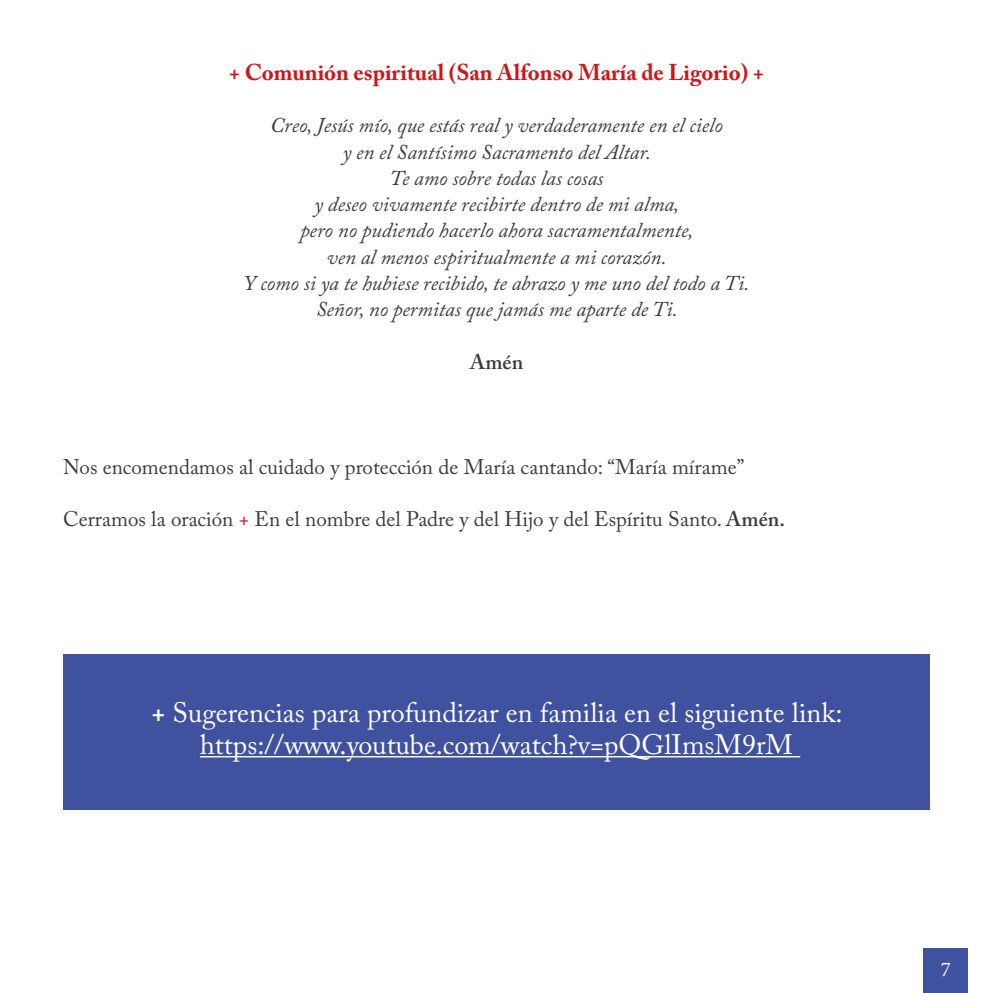
<style>
.page{position:relative;width:993px;height:993px;background:#fff}
.page>*{position:absolute;margin:0;border:0;box-sizing:border-box;transform-origin:0 0}
.t1{font:28px/31.5px "Adobe Caslon Pro";color:#fff;text-align:center}
.t2{font:700 22.75px "Adobe Caslon Pro";color:#cd171a}
.t3{font:italic 21px/26.2px "Adobe Caslon Pro";color:#3c3c3b;text-align:center}
.t4{font:21px "Adobe Caslon Pro";color:#3c3c3b}
.t5{font:600 21px "Adobe Caslon Pro";color:#3c3c3b}
.t6{font:21px "Minion Pro";color:#fff}
.s1{color:#cd171a}
.s2{font-weight:600}
.s3{font-weight:700}
</style>
<div class="page">
<div style="left:923px;top:947px;width:44px;height:45px;background:#3f519f"></div>
<div style="left:64px;top:654px;width:865px;height:155px;background:#3f519f"></div>
<hr style="left:200px;top:755px;width:600px;height:2px;background:#fff">
<p class="t2" style="left:229px;top:59px;width:536px">+ Comunión espiritual (San Alfonso María de Ligorio) +</p>
<p class="t3" style="left:244px;top:112px;width:506px">Creo, Jesús mío, que estás real y verdaderamente en el cielo<br>y en el Santísimo Sacramento del Altar.<br>Te amo sobre todas las cosas<br>y deseo vivamente recibirte dentro de mi alma,<br>pero no pudiendo hacerlo ahora sacramentalmente,<br>ven al menos espiritualmente a mi corazón.<br>Y como si ya te hubiese recibido, te abrazo y me uno del todo a Ti.<br>Señor, no permitas que jamás me aparte de Ti.</p>
<p class="t5" style="left:469px;top:349px;width:55px">Amén</p>
<p class="t4" style="left:63px;top:454px;width:682px">Nos encomendamos al cuidado y protección de María cantando: “María mírame”</p>
<p class="t4" style="left:63px;top:506px;width:723px">Cerramos la oración <span class="s1">+</span> En el nombre del Padre y del Hijo y del Espíritu Santo. <span class="s2">Amén.</span></p>
<h1 class="t1" style="left:151px;top:696px;width:692px"><span class="s3">+</span> Sugerencias para profundizar en familia en el siguiente link: https://www.youtube.com/watch?v=pQGlImsM9rM</h1>
<p class="t6" style="left:940px;top:954px;width:12px">7</p>
</div>
